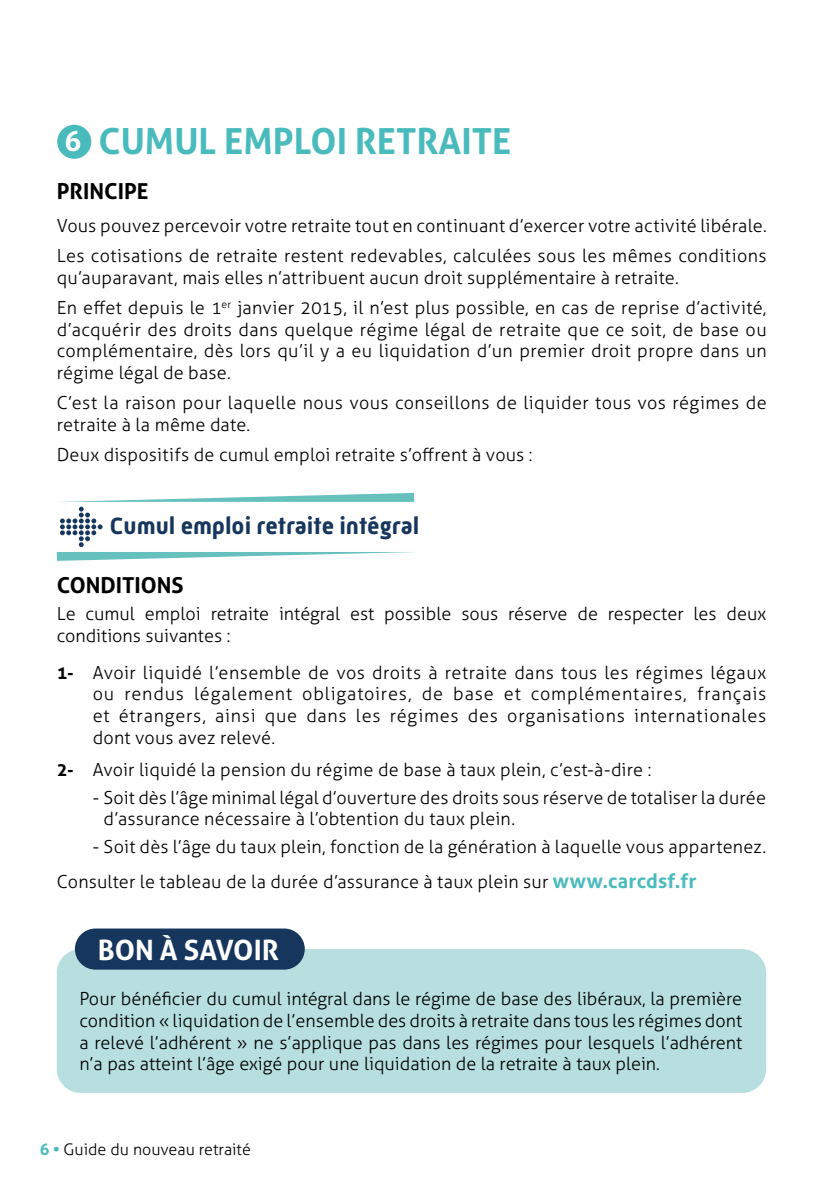
<style>
.page{position:relative;width:823px;height:1191px;background:#fff}
.page>*{position:absolute;margin:0;border:0;box-sizing:border-box;transform-origin:0 0}
.t1{font:700 36px "Aller";color:#4abbbd}
.t2{font:700 28px "Aller";color:#fff}
.t3{font:700 24px "Mic 32 New";color:#17365d}
.t4{font:700 22px "Aller";color:#000}
.t5{font:300 18px/21.6px "Aller";letter-spacing:.01em;color:#000}
.t6{font:300 16px "Aller";color:#000}
.s1{font-size:28px;color:#fff}
.s2{font-weight:700}
.s3{font-weight:700;font-size:20px;color:#4abbbd}
.s4{font-weight:700;color:#4abbbd}
</style>
<div class="page">
<svg style="left:57px;top:493px;width:358px;height:68px"></svg>
<div style="left:57px;top:125px;width:34px;height:34px;background:#4abbbd;border-radius:50%"></div>
<div style="left:57px;top:949px;width:708px;height:144px;background:#b7dfe0;border-radius:24px"></div>
<div style="left:75px;top:928px;width:229px;height:41px;background:#17365d;border-radius:21px"></div>
<h1 class="t1" style="left:64px;top:119px;width:448px"><span class="s1">6</span> CUMUL EMPLOI RETRAITE</h1>
<p class="t4" style="left:57px;top:178px;width:93px">PRINCIPE</p>
<p class="t5" style="left:57px;top:211px;width:711px;line-height:30px">Vous pouvez percevoir votre retraite tout en continuant d’exercer votre activité libérale.<br>Les cotisations de retraite restent redevables, calculées sous les mêmes conditions</p>
<p class="t5" style="left:57px;top:262px;width:711px;line-height:30.2px">qu’auparavant, mais elles n’attribuent aucun droit supplémentaire à retraite.<br>En effet depuis le 1<sup>er</sup> janvier 2015, il n’est plus possible, en cas de reprise d’activité,</p>
<p class="t5" style="left:57px;top:318px;width:711px;text-align:justify">d’acquérir des droits dans quelque régime légal de retraite que ce soit, de base ou complémentaire, dès lors qu’il y a eu liquidation d’un premier droit propre dans un régime légal de base.</p>
<p class="t5" style="left:57px;top:392px;width:711px">C’est la raison pour laquelle nous vous conseillons de liquider tous vos régimes de retraite à la même date.</p>
<p class="t5" style="left:57px;top:443px;width:477px">Deux dispositifs de cumul emploi retraite s’offrent à vous :</p>
<h3 class="t3" style="left:110px;top:511px;width:311px">Cumul emploi retraite intégral</h3>
<p class="t4" style="left:57px;top:571px;width:128px">CONDITIONS</p>
<p class="t5" style="left:57px;top:603px;width:710px">Le cumul emploi retraite intégral est possible sous réserve de respecter les deux conditions suivantes :</p>
<p class="t5" style="left:93px;top:661px;width:674px;text-align:justify;text-indent:-36px"><span class="s2">1-</span> Avoir liquidé l’ensemble de vos droits à retraite dans tous les régimes légaux ou rendus légalement obligatoires, de base et complémentaires, français et étrangers, ainsi que dans les régimes des organisations internationales dont vous avez relevé.</p>
<p class="t5" style="left:57px;top:759px;width:595px"><span class="s2">2-</span> Avoir liquidé la pension du régime de base à taux plein, c’est-à-dire :</p>
<p class="t5" style="left:104px;top:786px;width:663px;text-indent:-11px">- Soit dès l’âge minimal légal d’ouverture des droits sous réserve de totaliser la durée d’assurance nécessaire à l’obtention du taux plein.</p>
<p class="t5" style="left:57px;top:828px;width:710px;line-height:35.4px;text-indent:36px">- Soit dès l’âge du taux plein, fonction de la génération à laquelle vous appartenez.<br>Consulter le tableau de la durée d’assurance à taux plein sur <span class="s3">www.carcdsf.fr</span></p>
<h2 class="t2" style="left:98px;top:932px;width:182px">BON À SAVOIR</h2>
<p class="t5" style="left:79px;top:988px;width:664px;text-align:justify">Pour bénéficier du cumul intégral dans le régime de base des libéraux, la première condition « liquidation de l’ensemble des droits à retraite dans tous les régimes dont a relevé l’adhérent » ne s’applique pas dans les régimes pour lesquels l’adhérent n’a pas atteint l’âge exigé pour une liquidation de la retraite à taux plein.</p>
<p class="t6" style="left:40px;top:1139px;width:212px"><span class="s4">6 •</span> Guide du nouveau retraité</p>
</div>
